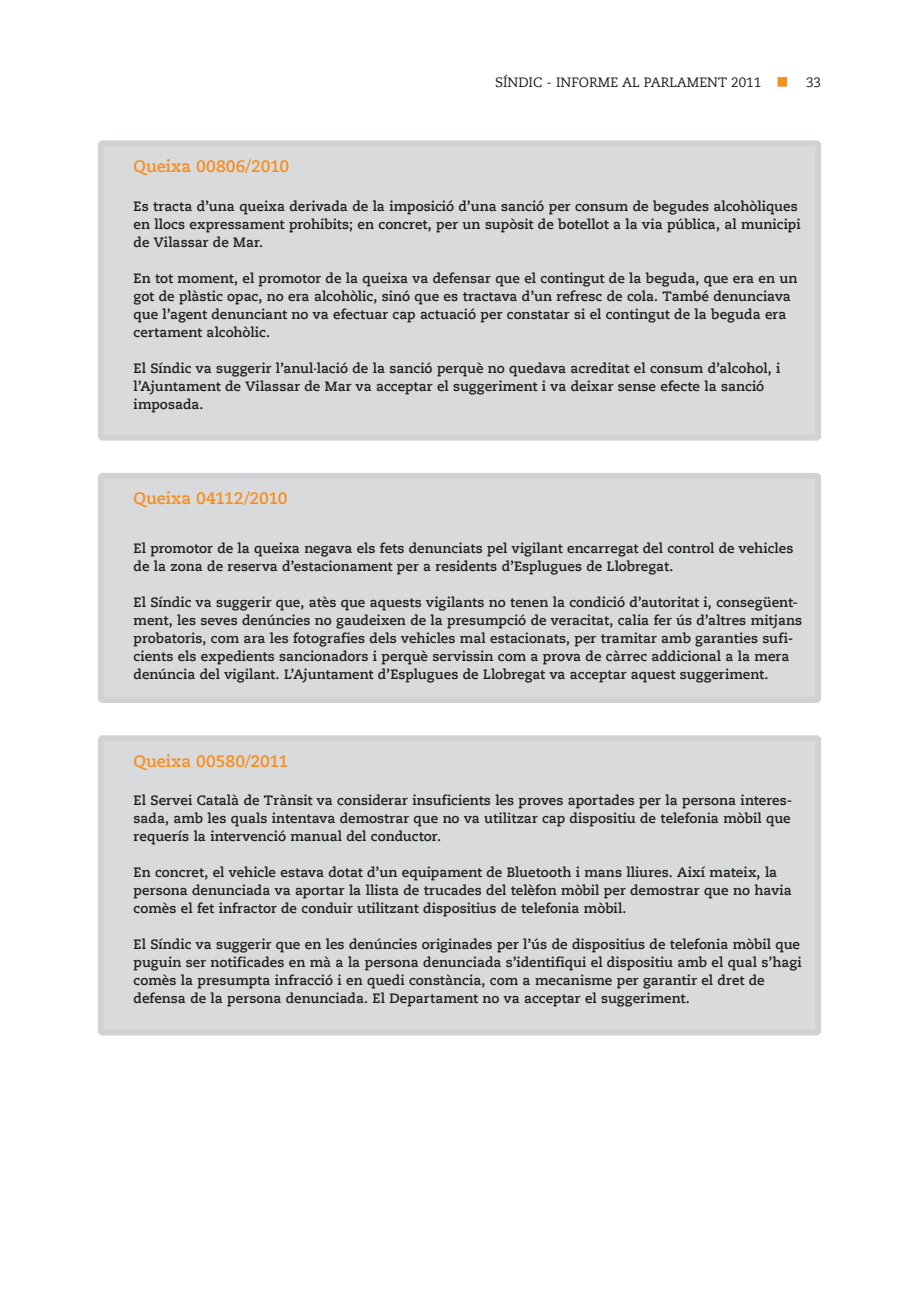
<style>
.page{position:relative;width:919px;height:1289px;background:#fff}
.page>*{position:absolute;margin:0;border:0;box-sizing:border-box;transform-origin:0 0}
.t1{font:700 16.5px "Caecilia LT";letter-spacing:-.01em;color:#f68e1e}
.Expedient{font:700 13.5px/18px "Caecilia LT";color:#231f20}
.t2{font:13.5px "Caecilia LT";color:#231f20}
</style>
<div class="page">
<div style="left:777px;top:77px;width:10px;height:10px;background:#f68e1e;border:2px solid #f68e1e"></div>
<div style="left:101px;top:476px;width:717px;height:224px;background:#d9dadc"></div>
<div style="left:98px;top:473px;width:723px;height:230px;border:6px solid #d1d2d4"></div>
<div style="left:101px;top:143px;width:717px;height:294px;background:#d9dadc"></div>
<div style="left:98px;top:140px;width:723px;height:300px;border:6px solid #d1d2d4"></div>
<div style="left:101px;top:738px;width:717px;height:294px;background:#d9dadc"></div>
<div style="left:98px;top:735px;width:723px;height:300px;border:6px solid #d1d2d4"></div>
<p class="t2" style="left:495px;top:74px;width:267px">SÍNDIC - INFORME AL PARLAMENT 2011</p>
<p class="t2" style="left:806px;top:74px;width:17px">33</p>
<p class="t1" style="left:134px;top:156px;width:157px">Queixa 00806/2010</p>
<p class="Expedient" style="left:134px;top:197px;width:668px">Es tracta d’una queixa derivada de la imposició d’una sanció per consum de begudes alcohòliques en llocs expressament prohibits; en concret, per un supòsit de botellot a la via pública, al municipi de Vilassar de Mar.</p>
<p class="Expedient" style="left:134px;top:269px;width:665px">En tot moment, el promotor de la queixa va defensar que el contingut de la beguda, que era en un got de plàstic opac, no era alcohòlic, sinó que es tractava d’un refresc de cola. També denunciava que l’agent denunciant no va efectuar cap actuació per constatar si el contingut de la beguda era certament alcohòlic.</p>
<p class="Expedient" style="left:134px;top:359px;width:648px">El Síndic va suggerir l’anul·lació de la sanció perquè no quedava acreditat el consum d’alcohol, i l’Ajuntament de Vilassar de Mar va acceptar el suggeriment i va deixar sense efecte la sanció imposada.</p>
<p class="t1" style="left:134px;top:489px;width:155px">Queixa 04112/2010</p>
<p class="Expedient" style="left:134px;top:539px;width:661px">El promotor de la queixa negava els fets denunciats pel vigilant encarregat del control de vehicles de la zona de reserva d’estacionament per a residents d’Esplugues de Llobregat.</p>
<p class="Expedient" style="left:134px;top:593px;width:670px">El Síndic va suggerir que, atès que aquests vigilants no tenen la condició d’autoritat i, consegüent&shy;ment, les seves denúncies no gaudeixen de la presumpció de veracitat, calia fer ús d’altres mitjans probatoris, com ara les fotografies dels vehicles mal estacionats, per tramitar amb garanties sufi&shy;cients els expedients sancionadors i perquè servissin com a prova de càrrec addicional a la mera denúncia del vigilant. L’Ajuntament d’Esplugues de Llobregat va acceptar aquest suggeriment.</p>
<p class="t1" style="left:134px;top:751px;width:156px">Queixa 00580/2011</p>
<p class="Expedient" style="left:134px;top:791px;width:660px">El Servei Català de Trànsit va considerar insuficients les proves aportades per la persona interes&shy;sada, amb les quals intentava demostrar que no va utilitzar cap dispositiu de telefonia mòbil que requerís la intervenció manual del conductor.</p>
<p class="Expedient" style="left:134px;top:863px;width:659px">En concret, el vehicle estava dotat d’un equipament de Bluetooth i mans lliures. Així mateix, la persona denunciada va aportar la llista de trucades del telèfon mòbil per demostrar que no havia comès el fet infractor de conduir utilitzant dispositius de telefonia mòbil.</p>
<p class="Expedient" style="left:134px;top:935px;width:669px">El Síndic va suggerir que en les denúncies originades per l’ús de dispositius de telefonia mòbil que puguin ser notificades en mà a la persona denunciada s’identifiqui el dispositiu amb el qual s’hagi comès la presumpta infracció i en quedi constància, com a mecanisme per garantir el dret de defensa de la persona denunciada. El Departament no va acceptar el suggeriment.</p>
</div>
